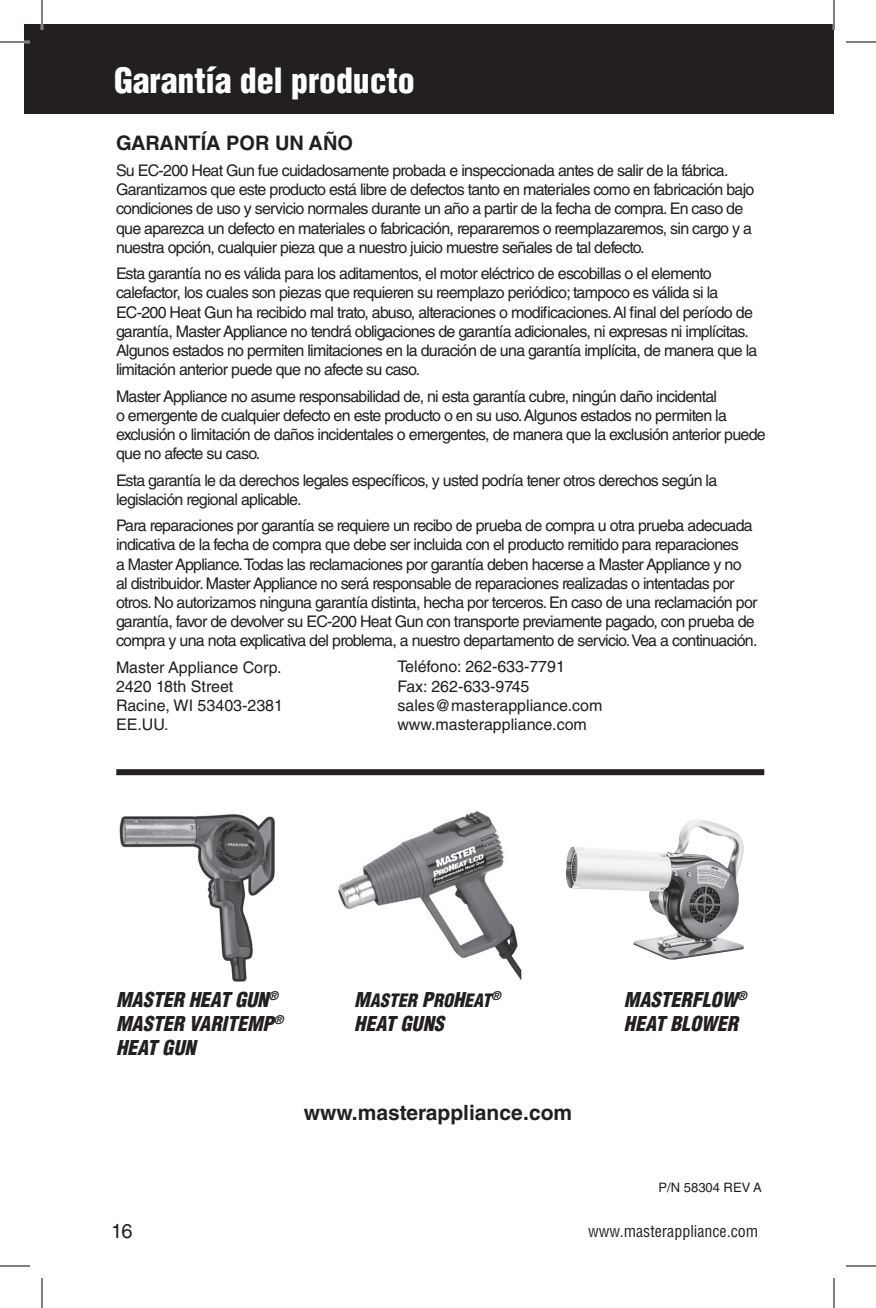
<style>
.page{position:relative;width:876px;height:1308px;background:#fff}
.page>*{position:absolute;margin:0;border:0;box-sizing:border-box;transform-origin:0 0}
.t1{font:900 condensed 34px "Helvetica LT Std";letter-spacing:-.005em;color:#fff}
.t2{font:700 21px "Helvetica LT Std";color:#231f20}
.t3{font:italic 900 condensed 20px/24px "Helvetica LT Std";color:#231f20}
.t4{font:700 20px "Helvetica LT Std";color:#231f20}
.t5{font:20px "Helvetica LT Std";color:#231f20}
.t6{font:italic 900 condensed 18px "Helvetica LT Std";color:#231f20}
.t7{font:16px/19.2px "Helvetica LT Std";letter-spacing:-.045em;color:#231f20}
.t8{font:16px/19.2px "Helvetica LT Std";color:#231f20}
.t9{font:condensed 16px "Helvetica LT Std";color:#231f20}
.t10{font:13px "Helvetica LT Std";color:#231f20}
.s1{font-size:20px}
</style>
<div class="page">
<img style="left:338px;top:811px;width:184px;height:170px">
<div style="left:24px;top:24px;width:810px;height:90px;background:#231f20"></div>
<div style="left:116px;top:769px;width:648px;height:6px;background:#231f20"></div>
<img style="left:566px;top:819px;width:178px;height:141px">
<img style="left:119px;top:814px;width:156px;height:168px">
<hr style="left:0;top:41px;width:30px;height:2px;background:#fff">
<hr style="left:41px;top:0;width:2px;height:30px;background:#fff">
<hr style="left:833px;top:0;width:2px;height:30px;background:#fff">
<hr style="left:0;top:42px;width:30px;height:1px;background:#000">
<hr style="left:846px;top:42px;width:30px;height:1px;background:#000">
<hr style="left:0;top:1266px;width:30px;height:1px;background:#000">
<hr style="left:846px;top:1266px;width:30px;height:1px;background:#000">
<hr style="left:42px;top:0;width:1px;height:30px;background:#000">
<hr style="left:42px;top:1278px;width:1px;height:30px;background:#000">
<hr style="left:834px;top:0;width:1px;height:30px;background:#000">
<hr style="left:834px;top:1278px;width:1px;height:30px;background:#000">
<h1 class="t1" style="left:114px;top:59px;width:302px">Garantía del producto</h1>
<p class="t4" style="left:116px;top:130px;width:239px">GARANTÍA POR UN AÑO</p>
<p class="t7" style="left:116px;top:161px;width:640px">Su EC-200 Heat Gun fue cuidadosamente probada e inspeccionada antes de salir de la fábrica.<br>Garantizamos que este producto está libre de defectos tanto en materiales como en fabricación bajo condiciones de uso y servicio normales durante un año a partir de la fecha de compra. En caso de que aparezca un defecto en materiales o fabricación, repararemos o reemplazaremos, sin cargo y a nuestra opción, cualquier pieza que a nuestro juicio muestre señales de tal defecto.</p>
<p class="t7" style="left:116px;top:264px;width:643px">Esta garantía no es válida para los aditamentos, el motor eléctrico de escobillas o el elemento calefactor, los cuales son piezas que requieren su reemplazo periódico; tampoco es válida si la EC-200 Heat Gun ha recibido mal trato, abuso, alteraciones o modificaciones. Al final del período de garantía, Master Appliance no tendrá obligaciones de garantía adicionales, ni expresas ni implícitas.<br>Algunos estados no permiten limitaciones en la duración de una garantía implícita, de manera que la limitación anterior puede que no afecte su caso.</p>
<p class="t7" style="left:116px;top:386px;width:651px">Master Appliance no asume responsabilidad de, ni esta garantía cubre, ningún daño incidental<br>o emergente de cualquier defecto en este producto o en su uso. Algunos estados no permiten la exclusión o limitación de daños incidentales o emergentes, de manera que la exclusión anterior puede que no afecte su caso.</p>
<p class="t7" style="left:116px;top:470px;width:603px">Esta garantía le da derechos legales específicos, y usted podría tener otros derechos según la legislación regional aplicable.</p>
<p class="t7" style="left:116px;top:516px;width:643px">Para reparaciones por garantía se requiere un recibo de prueba de compra u otra prueba adecuada indicativa de la fecha de compra que debe ser incluida con el producto remitido para reparaciones<br>a Master Appliance. Todas las reclamaciones por garantía deben hacerse a Master Appliance y no<br>al distribuidor. Master Appliance no será responsable de reparaciones realizadas o intentadas por otros. No autorizamos ninguna garantía distinta, hecha por terceros. En caso de una reclamación por garantía, favor de devolver su EC-200 Heat Gun con transporte previamente pagado, con prueba de compra y una nota explicativa del problema, a nuestro departamento de servicio. Vea a continuación.</p>
<p class="t8" style="left:116px;top:658px;width:169px">Master Appliance Corp.<br>2420 18th Street<br>Racine, WI 53403-2381<br>EE.UU.</p>
<p class="t8" style="left:397px;top:657px;width:206px">Teléfono: 262-633-7791<br>Fax: 262-633-9745 sales@masterappliance.com www.masterappliance.com</p>
<p class="t3" style="left:116px;top:988px;width:169px">MASTER HEAT GUN<sup>®<br></sup>MASTER VARITEMP<sup>®<br></sup>HEAT GUN</p>
<p class="t6" style="left:354px;top:989px;width:148px"><span class="s1">M</span>ASTER <span class="s1">P</span>RO<span class="s1">H</span>EAT<sup>®</sup></p>
<p class="t3" style="left:354px;top:1012px;width:91px">HEAT GUNS</p>
<h2 class="t2" style="left:304px;top:1100px;width:270px">www.masterappliance.com</h2>
<p class="t3" style="left:624px;top:988px;width:125px">MASTERFLOW<sup>®<br></sup>HEAT BLOWER</p>
<p class="t10" style="left:659px;top:1180px;width:105px">P/N 58304 REV A</p>
<p class="t5" style="left:111px;top:1219px;width:23px">16</p>
<p class="t9" style="left:588px;top:1221px;width:172px">www.masterappliance.com</p>
</div>
